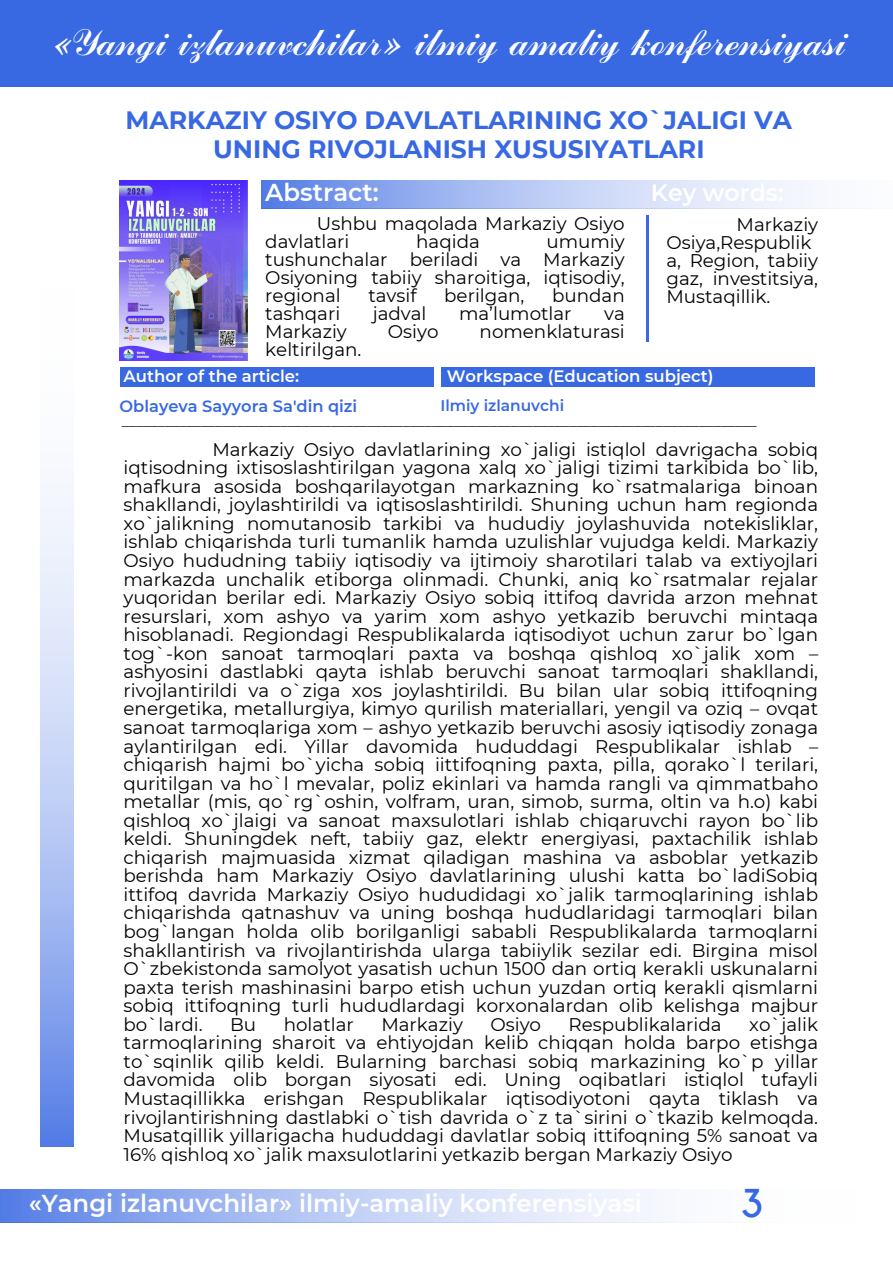
<style>
.page{position:relative;width:893px;height:1264px;background:#fff}
.page>*{position:absolute;margin:0;border:0;box-sizing:border-box;transform-origin:0 0}
.t1{font:40.05px "Kollektif";color:#3868e2}
.t2{font:37.35px "Russkopis Zhirny";color:#fff}
.t3{font:700 25.05px/29.1px "Montserrat";color:#3868e2;text-align:center}
.t4{font:600 24.45px "Montserrat";color:#fff}
.t5{font:600 23.55px "Montserrat";color:#fff}
.t6{font:18.3px/18.6px "Montserrat";color:#000;text-align:justify}
.t7{font:600 16.5px "Montserrat";color:#fff}
.t8{font:600 16.2px "Montserrat";color:#3868e2}
.t9{font:600 15.45px "Montserrat";color:#3868e2}
.t10{font:14.4px "Montserrat";color:#000}
</style>
<div class="page">
<svg style="left:0;top:1189px;width:656px;height:33px;background:#b3c5f3"></svg>
<svg style="left:261px;top:180px;width:547px;height:28px;background:#b2c5f3"></svg>
<svg style="left:646px;top:215px;width:2px;height:127px"></svg>
<div style="left:0;top:0;width:892px;height:87px;background:#3868e2"></div>
<svg style="left:40px;top:490px;width:34px;height:656px;background:#b3c5f3"></svg>
<div style="left:120px;top:367px;width:694px;height:20px;background:#3868e2"></div>
<div style="left:434px;top:365px;width:6px;height:97px;background:#fff"></div>
<img style="left:120px;top:180px;width:128px;height:180px">
<h5 class="t2" style="left:49px;top:25px;width:797px">«Yangi izlanuvchilar» ilmiy amaliy konferensiyasi</h5>
<p class="t3" style="left:126px;top:105px;width:668px">MARKAZIY OSIYO DAVLATLARINING XO`JALIGI VA<br>UNING RIVOJLANISH XUSUSIYATLARI</p>
<h3 class="t4" style="left:265px;top:177px;width:115px">Abstract:</h3>
<p class="t5" style="left:650px;top:178px;width:134px">Key words:</p>
<h2 class="t6" style="left:265px;top:214px;width:361px;line-height:18px;text-indent:52px">Ushbu maqolada Markaziy Osiyo davlatlari</h2>
<h2 class="t6" style="left:265px;top:232px;width:361px;line-height:18px;text-indent:281px">umumiy tushunchalar beriladi va Markaziy Osiyoning tabiiy sharoitiga, iqtisodiy, regional</h2>
<h2 class="t6" style="left:416px;top:232px;width:65px">haqida</h2>
<h2 class="t6" style="left:368px;top:286px;width:50px">tavsif</h2>
<h2 class="t6" style="left:444px;top:286px;width:82px">berilgan,</h2>
<h2 class="t6" style="left:552px;top:286px;width:74px">bundan</h2>
<h2 class="t6" style="left:265px;top:304px;width:76px">tashqari</h2>
<h2 class="t6" style="left:373px;top:304px;width:55px">jadval</h2>
<h2 class="t6" style="left:459px;top:304px;width:114px">ma’lumotlar</h2>
<h2 class="t6" style="left:604px;top:304px;width:22px">va</h2>
<h2 class="t6" style="left:265px;top:322px;width:83px">Markaziy</h2>
<h2 class="t6" style="left:388px;top:322px;width:52px">Osiyo</h2>
<h2 class="t6" style="left:479px;top:322px;width:147px">nomenklaturasi</h2>
<h2 class="t6" style="left:265px;top:340px;width:98px">keltirilgan.</h2>
<h5 class="t6" style="left:666px;top:216px;width:153px;line-height:18px;text-align:left;text-indent:70px">Markaziy<br>Osiya,Respublik a, Region, tabiiy gaz, investitsiya,<br>Mustaqillik.</h5>
<p class="t7" style="left:123px;top:366px;width:177px">Author of the article:</p>
<h4 class="t8" style="left:120px;top:396px;width:239px">Oblayeva Sayyora Sa'din qizi</h4>
<h4 class="t7" style="left:446px;top:366px;width:268px">Workspace (Education subject)</h4>
<p class="t9" style="left:440px;top:396px;width:125px">Ilmiy izlanuvchi</p>
<p class="t10" style="left:122px;top:412px;width:636px">________________________________________________________________________________________</p>
<h5 class="t6" style="left:123px;top:440px;width:696px;text-indent:89px">Markaziy Osiyo davlatlarining xo`jaligi istiqlol davrigacha sobiq iqtisodning ixtisoslashtirilgan yagona xalq xo`jaligi tizimi tarkibida bo`lib, mafkura asosida boshqarilayotgan markazning ko`rsatmalariga binoan shakllandi, joylashtirildi va iqtisoslashtirildi. Shuning uchun ham regionda xo`jalikning nomutanosib tarkibi va hududiy joylashuvida notekisliklar, ishlab chiqarishda turli tumanlik hamda uzulishlar vujudga keldi. Markaziy Osiyo hududning tabiiy iqtisodiy va ijtimoiy sharotilari talab va extiyojlari markazda unchalik etiborga olinmadi. Chunki, aniq ko`rsatmalar rejalar yuqoridan berilar edi. Markaziy Osiyo sobiq ittifoq davrida arzon mehnat resurslari, xom ashyo va yarim xom ashyo yetkazib beruvchi mintaqa hisoblanadi. Regiondagi Respublikalarda iqtisodiyot uchun zarur bo`lgan tog`-kon sanoat tarmoqlari paxta va boshqa qishloq xo`jalik xom – ashyosini dastlabki qayta ishlab beruvchi sanoat tarmoqlari shakllandi, rivojlantirildi va o`ziga xos joylashtirildi. Bu bilan ular sobiq ittifoqning energetika, metallurgiya, kimyo qurilish materiallari, yengil va oziq – ovqat sanoat tarmoqlariga xom – ashyo yetkazib beruvchi asosiy iqtisodiy zonaga aylantirilgan edi. Yillar davomida hududdagi Respublikalar ishlab – chiqarish hajmi bo`yicha sobiq iittifoqning paxta, pilla, qorako`l terilari, quritilgan va ho`l mevalar, poliz ekinlari va hamda rangli va qimmatbaho metallar (mis, qo`rg`oshin, volfram, uran, simob, surma, oltin va h.o) kabi qishloq xo`jlaigi va sanoat maxsulotlari ishlab chiqaruvchi rayon bo`lib keldi. Shuningdek neft, tabiiy gaz, elektr energiyasi, paxtachilik ishlab chiqarish majmuasida xizmat qiladigan mashina va asboblar yetkazib berishda ham Markaziy Osiyo davlatlarining ulushi katta bo`ladiSobiq ittifoq davrida Markaziy Osiyo hududidagi xo`jalik tarmoqlarining ishlab chiqarishda qatnashuv va uning boshqa hududlaridagi tarmoqlari bilan bog`langan holda olib borilganligi sababli Respublikalarda tarmoqlarni shakllantirish va rivojlantirishda ularga tabiiylik sezilar edi. Birgina misol O`zbekistonda samolyot yasatish uchun 1500 dan ortiq kerakli uskunalarni paxta terish mashinasini barpo etish uchun yuzdan ortiq kerakli qismlarni sobiq ittifoqning turli hududlardagi korxonalardan olib kelishga majbur bo`lardi.</h5>
<h5 class="t6" style="left:123px;top:1014px;width:696px;text-indent:625px">xo`jalik tarmoqlarining sharoit va ehtiyojdan kelib chiqqan holda barpo etishga to`sqinlik qilib keldi. Bularning barchasi sobiq markazining ko`p yillar davomida olib borgan siyosati edi. Uning oqibatlari istiqlol tufayli Mustaqillikka erishgan Respublikalar iqtisodiyotoni qayta tiklash va rivojlantirishning dastlabki o`tish davrida o`z ta`sirini o`tkazib kelmoqda.<br>Musatqillik yillarigacha hududdagi davlatlar sobiq ittifoqning 5% sanoat va 16% qishloq xo`jalik maxsulotlarini yetkazib bergan Markaziy Osiyo</h5>
<h5 class="t6" style="left:230px;top:1014px;width:28px">Bu</h5>
<h5 class="t6" style="left:284px;top:1014px;width:72px">holatlar</h5>
<h5 class="t6" style="left:381px;top:1014px;width:83px">Markaziy</h5>
<h5 class="t6" style="left:490px;top:1014px;width:52px">Osiyo</h5>
<h5 class="t6" style="left:568px;top:1014px;width:155px">Respublikalarida</h5>
<h3 class="t4" style="left:29px;top:1188px;width:614px">«Yangi izlanuvchilar» ilmiy-amaliy konferensiyasi</h3>
<p class="t1" style="left:741px;top:1184px;width:23px">3</p>
</div>
